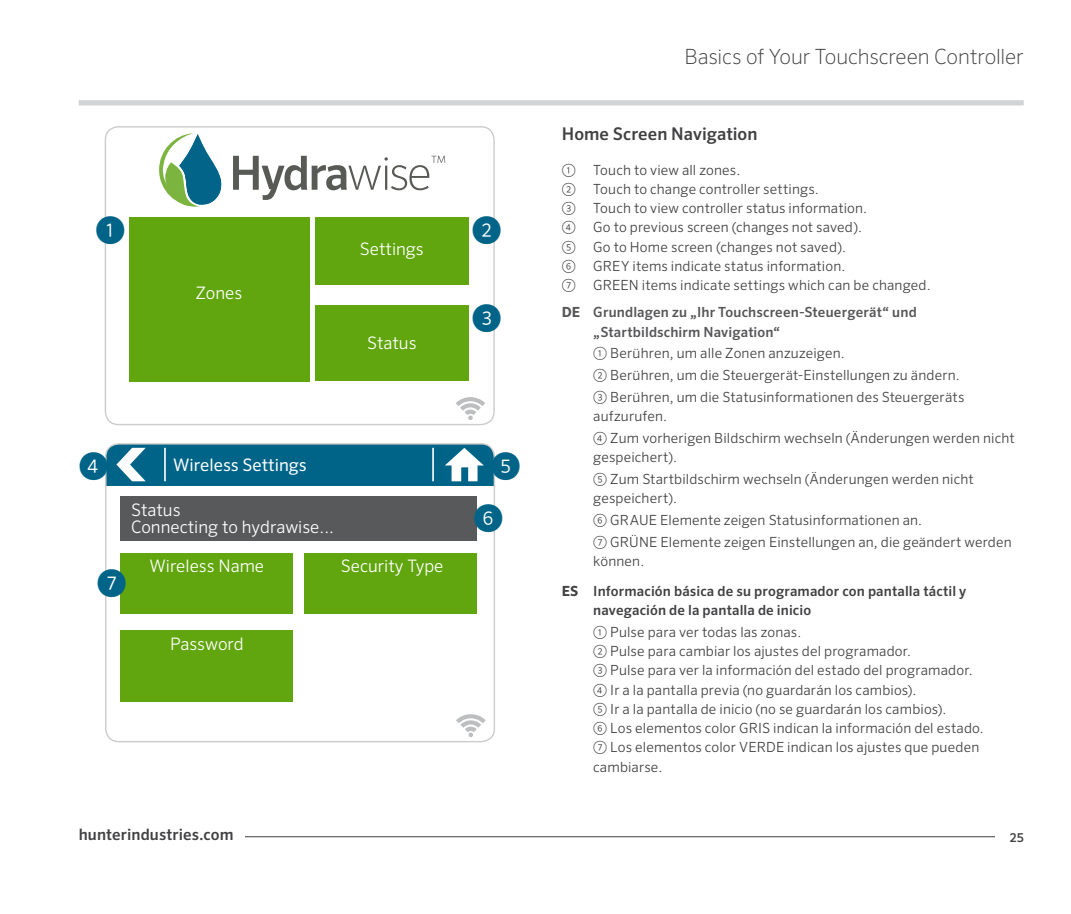
<style>
.page{position:relative;width:1071px;height:914px;background:#fff}
.page>*{position:absolute;margin:0;border:0;box-sizing:border-box;transform-origin:0 0}
.t1{font:300 29.93px/52.5px "Sero Pro";color:#006488;text-align:center}
.t2{font:200 21px "Sero Pro";letter-spacing:-.01em;color:#414042}
.t3{font:500 17.5px "Sero Pro";letter-spacing:.005em;color:#414042}
.t4{font:300 17.32px/17.8px "Sero Pro";color:#fff}
.t5{font:17.32px "Sero Pro";color:#fff}
.t6{font:500 15.75px "Sero Pro";letter-spacing:.005em;color:#414042}
.t7{font:300 14px/19.2px "Sero Pro";letter-spacing:.01em;color:#414042}
.t8{font:500 14px/29.6px "Sero Pro";letter-spacing:.01em;color:#414042}
.t9{font:500 14px "Sero Pro";letter-spacing:.01em;color:#565659}
.t10{font:500 12.25px "Sero Pro";color:#414042}
.s1{font-weight:700;color:#565659}
.s2{font-weight:500;color:#565659}
.s3{font-weight:300}
.s4{font-weight:700}
</style>
<div class="page">
<hr style="left:173px;top:836px;width:851px;height:1px;background:#414042">
<div style="left:79px;top:100px;width:945px;height:5px;background:#d1d3d4"></div>
<div style="left:121px;top:553px;width:172px;height:60px;background:#61a60e"></div>
<div style="left:121px;top:496px;width:356px;height:44px;background:#58595b"></div>
<div style="left:106px;top:444px;width:388px;height:41px;background:#006488"></div>
<div style="left:305px;top:553px;width:172px;height:60px;background:#61a60e"></div>
<div style="left:121px;top:630px;width:172px;height:71px;background:#61a60e"></div>
<svg style="left:456px;top:714px;width:30px;height:23px"></svg>
<svg style="left:116px;top:448px;width:30px;height:33px"></svg>
<hr style="left:164px;top:448px;width:2px;height:33px;background:#fff">
<hr style="left:432px;top:448px;width:2px;height:33px;background:#fff">
<svg style="left:445px;top:448px;width:39px;height:33px"></svg>
<div style="left:105px;top:443px;width:390px;height:299px;border:1px solid #cfcdcb;border-radius:13px"></div>
<svg style="left:233px;top:156px;width:212px;height:44px"></svg>
<svg style="left:159px;top:133px;width:63px;height:74px"></svg>
<div style="left:129px;top:217px;width:180px;height:164px;background:#61a60e"></div>
<div style="left:315px;top:217px;width:153px;height:67px;background:#61a60e"></div>
<div style="left:315px;top:305px;width:153px;height:76px;background:#61a60e"></div>
<svg style="left:456px;top:397px;width:29px;height:23px"></svg>
<div style="left:105px;top:126px;width:390px;height:299px;border:1px solid #cfcdcb;border-radius:13px"></div>
<div style="left:995px;top:822px;width:29px;height:29px;background:#fff"></div>
<div style="left:79px;top:828px;width:166px;height:16px;background:#fff"></div>
<h1 class="t1" style="left:95px;top:203px;width:31px">➊</h1>
<p class="t4" style="left:196px;top:284px;width:48px">Zones</p>
<p class="t4" style="left:360px;top:239px;width:65px">Settings</p>
<p class="t4" style="left:367px;top:333px;width:51px">Status</p>
<h1 class="t1" style="left:472px;top:203px;width:31px">➋</h1>
<h1 class="t1" style="left:472px;top:291px;width:31px">➌</h1>
<h1 class="t1" style="left:79px;top:439px;width:31px">➍</h1>
<h1 class="t1" style="left:473px;top:439px;width:49px">➎<br>➏</h1>
<p class="t5" style="left:173px;top:454px;width:135px">Wireless Settings</p>
<p class="t4" style="left:131px;top:500px;width:204px">Status<br>Connecting to hydrawise...</p>
<h1 class="t1" style="left:97px;top:555px;width:31px">➐</h1>
<p class="t4" style="left:150px;top:556px;width:116px">Wireless Name</p>
<p class="t4" style="left:341px;top:556px;width:104px">Security Type</p>
<p class="t4" style="left:170px;top:634px;width:75px">Password</p>
<h2 class="t2" style="left:684px;top:44px;width:341px">Basics of Your Touchscreen Controller</h2>
<p class="t3" style="left:562px;top:123px;width:197px">Home Screen Navigation</p>
<p class="t7" style="left:562px;top:160px;width:15px">①</p>
<p class="t7" style="left:593px;top:160px;width:149px">Touch to view all zones.</p>
<p class="t7" style="left:562px;top:179px;width:15px">②</p>
<p class="t7" style="left:593px;top:179px;width:227px">Touch to change controller settings.</p>
<p class="t7" style="left:562px;top:198px;width:15px">③</p>
<p class="t7" style="left:593px;top:198px;width:275px">Touch to view controller status information.</p>
<p class="t7" style="left:562px;top:218px;width:15px">④</p>
<p class="t7" style="left:593px;top:218px;width:270px">Go to previous screen (changes not saved).</p>
<p class="t7" style="left:562px;top:237px;width:15px">⑤</p>
<p class="t7" style="left:593px;top:237px;width:254px">Go to Home screen (changes not saved).</p>
<p class="t7" style="left:562px;top:256px;width:15px">➅</p>
<p class="t7" style="left:593px;top:256px;width:254px">GREY items indicate status information.</p>
<p class="t7" style="left:562px;top:275px;width:15px">➆</p>
<p class="t7" style="left:562px;top:271px;width:370px;line-height:27.1px;text-indent:32px">GREEN items indicate settings which can be changed.<br><span class="s1">DE</span> <span class="s2">Grundlagen zu „Ihr Touchscreen-Steuergerät“ und</span></p>
<p class="t9" style="left:593px;top:323px;width:189px">„Startbildschirm Navigation“</p>
<p class="t7" style="left:593px;top:342px;width:373px;line-height:21.7px">① Berühren, um alle Zonen anzuzeigen.<br>② Berühren, um die Steuergerät-Einstellungen zu ändern.<br>③ Berühren, um die Statusinformationen des Steuergeräts</p>
<p class="t7" style="left:593px;top:405px;width:423px;line-height:21.7px">aufzurufen.<br>④ Zum vorherigen Bildschirm wechseln (Änderungen werden nicht</p>
<p class="t7" style="left:593px;top:446px;width:382px;line-height:21.7px">gespeichert).<br>⑤ Zum Startbildschirm wechseln (Änderungen werden nicht</p>
<p class="t7" style="left:593px;top:487px;width:420px;line-height:21.7px">gespeichert).<br>➅ GRAUE Elemente zeigen Statusinformationen an.<br>➆ GRÜNE Elemente zeigen Einstellungen an, die geändert werden</p>
<p class="t8" style="left:562px;top:546px;width:406px;text-indent:32px"><span class="s3">können.<br></span><span class="s4">ES</span> Información básica de su programador con pantalla táctil y</p>
<p class="t8" style="left:593px;top:595px;width:219px">navegación de la pantalla de inicio</p>
<p class="t7" style="left:593px;top:622px;width:392px">① Pulse para ver todas las zonas.<br>② Pulse para cambiar los ajustes del programador.<br>③ Pulse para ver la información del estado del programador.<br>④ Ir a la pantalla previa (no guardarán los cambios).<br>⑤ Ir a la pantalla de inicio (no se guardarán los cambios).<br>➅ Los elementos color GRIS indican la información del estado.<br>➆ Los elementos color VERDE indican los ajustes que pueden cambiarse.</p>
<p class="t6" style="left:79px;top:825px;width:156px">hunterindustries.com</p>
<p class="t10" style="left:1010px;top:830px;width:15px">25</p>
</div>
